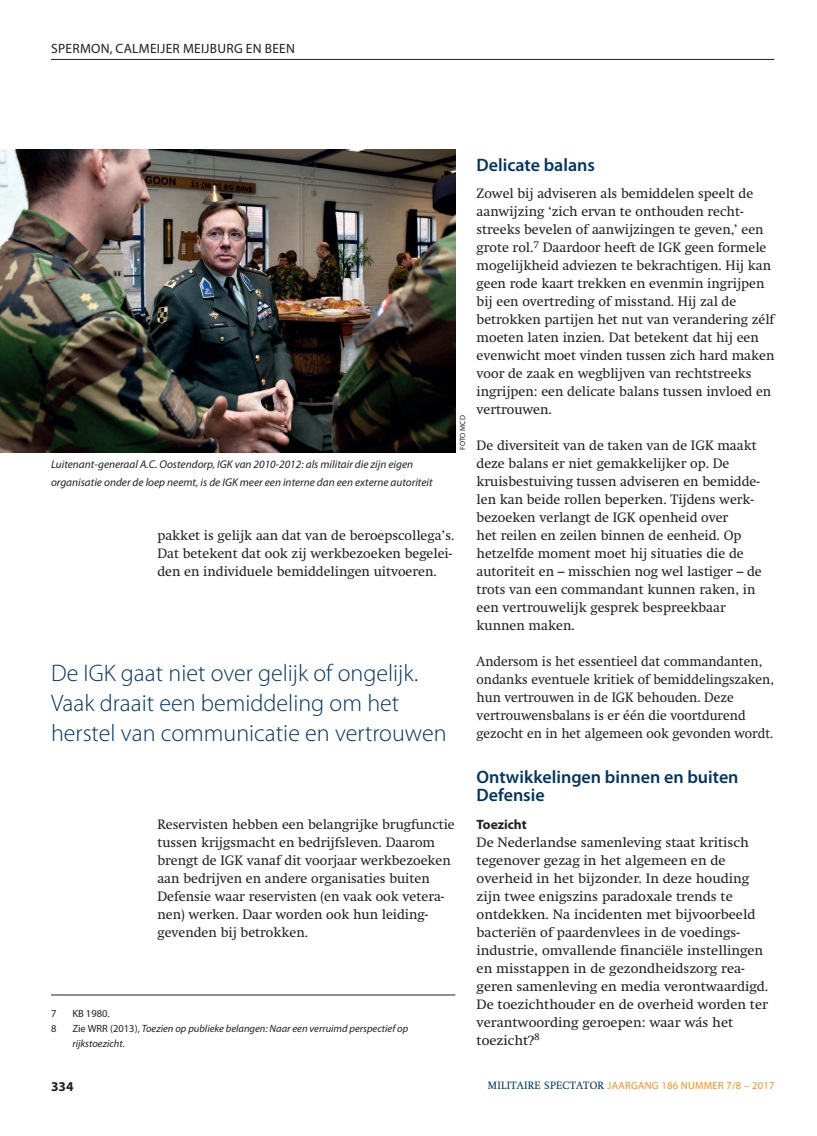
<style>
.page{position:relative;width:817px;height:1136px;background:#fff}
.page>*{position:absolute;margin:0;border:0;box-sizing:border-box;transform-origin:0 0}
.t1{font:300 24px/30px "Myriad Pro";color:#003562}
.t2{font:600 18px/18px "Myriad Pro";color:#003562}
.t3{font:13.5px/18px "Swift";color:#231f20}
.t4{font:13.5px "Myriad Pro";letter-spacing:.02em;color:#231f20}
.t5{font:700 13.5px "Myriad Pro";color:#231f20}
.t6{font:italic 11.25px/18px "Myriad Pro";color:#231f20}
.t7{font:italic 10.5px/15px "Myriad Pro";color:#231f20}
.t8{font:10.5px "Myriad Pro";letter-spacing:.025em;color:#f68f1e}
.t9{font:10.5px "Myriad Pro";color:#231f20}
.t10{font:7.5px "Myriad Pro";letter-spacing:.02em;color:#231f20}
.s1{font-style:normal}
.s2{font-family:"Swift";color:#003562}
</style>
<div class="page">
<hr style="left:51px;top:59px;width:723px;height:1px;background:#231f20">
<hr style="left:51px;top:994px;width:404px;height:1px;background:#231f20">
<img style="left:0;top:149px;width:455px;height:303px">
<p class="t4" style="left:51px;top:41px;width:245px">SPERMON, CALMEIJER MEIJBURG EN BEEN</p>
<p class="t6" style="left:51px;top:455px;width:383px">Luitenant-generaal A.C. Oostendorp, IGK van 2010-2012: als militair die zijn eigen organisatie onder de loep neemt, is de IGK meer een interne dan een externe autoriteit</p>
<p class="t10" style="left:458px;top:450px;width:37px;rotate:-90deg">FOTO MCD</p>
<p class="t3" style="left:157px;top:526px;width:298px">pakket is gelijk aan dat van de beroepscollega’s.<br>Dat betekent dat ook zij werkbezoeken begelei&shy;den en individuele bemiddelingen uitvoeren.</p>
<h1 class="t1" style="left:51px;top:658px;width:397px">De IGK gaat niet over gelijk of ongelijk.<br>Vaak draait een bemiddeling om het herstel van communicatie en vertrouwen</h1>
<p class="t3" style="left:157px;top:814px;width:299px">Reservisten hebben een belangrijke brugfunctie tussen krijgsmacht en bedrijfsleven. Daarom brengt de IGK vanaf dit voorjaar werkbezoeken aan bedrijven en andere organisaties buiten Defensie waar reservisten (en vaak ook vetera&shy;nen) werken. Daar worden ook hun leiding&shy;gevenden bij betrokken.</p>
<p class="t9" style="left:51px;top:1007px;width:7px">7</p>
<p class="t9" style="left:72px;top:1007px;width:39px">KB 1980.</p>
<p class="t9" style="left:51px;top:1022px;width:7px">8</p>
<p class="t7" style="left:72px;top:1020px;width:337px"><span class="s1">Zie WRR (2013),</span> Toezien op publieke belangen: Naar een verruimd perspectief op rijkstoezicht.</p>
<h2 class="t2" style="left:476px;top:156px;width:120px">Delicate balans</h2>
<p class="t3" style="left:476px;top:184px;width:299px">Zowel bij adviseren als bemiddelen speelt de aanwijzing ‘zich ervan te onthouden recht&shy;streeks bevelen of aanwijzingen te geven,’ een grote rol.<sup>7</sup> Daardoor heeft de IGK geen formele mogelijkheid adviezen te bekrachtigen. Hij kan geen rode kaart trekken en evenmin ingrijpen bij een overtreding of misstand. Hij zal de betrokken partijen het nut van verandering zélf moeten laten inzien. Dat betekent dat hij een evenwicht moet vinden tussen zich hard maken voor de zaak en wegblijven van rechtstreeks ingrijpen: een delicate balans tussen invloed en vertrouwen.</p>
<p class="t3" style="left:476px;top:436px;width:287px">De diversiteit van de taken van de IGK maakt deze balans er niet gemakkelijker op. De kruisbestuiving tussen adviseren en bemidde&shy;len kan beide rollen beperken. Tijdens werk&shy;bezoeken verlangt de IGK openheid over<br>het reilen en zeilen binnen de eenheid. Op hetzelfde moment moet hij situaties die de autoriteit en – misschien nog wel lastiger – de trots van een commandant kunnen raken, in een vertrouwelijk gesprek bespreekbaar kunnen maken.</p>
<p class="t3" style="left:476px;top:652px;width:299px">Andersom is het essentieel dat commandanten, ondanks eventuele kritiek of bemiddelingszaken, hun vertrouwen in de IGK behouden. Deze vertrouwensbalans is er één die voortdurend gezocht en in het algemeen ook gevonden wordt.</p>
<h2 class="t2" style="left:476px;top:768px;width:263px">Ontwikkelingen binnen en buiten<br>Defensie</h2>
<p class="t5" style="left:476px;top:816px;width:52px">Toezicht</p>
<p class="t3" style="left:476px;top:832px;width:293px">De Nederlandse samenleving staat kritisch tegenover gezag in het algemeen en de overheid in het bijzonder. In deze houding zijn twee enigszins paradoxale trends te ontdekken. Na incidenten met bijvoorbeeld bacteriën of paardenvlees in de voedings&shy;industrie, omvallende financiële instellingen en misstappen in de gezondheidszorg rea&shy;geren samenleving en media verontwaardigd.<br>De toezichthouder en de overheid worden ter verantwoording geroepen: waar wás het toezicht?<sup>8</sup></p>
<p class="t5" style="left:51px;top:1078px;width:24px">334</p>
<p class="t8" style="left:488px;top:1079px;width:288px"><span class="s2">MILITAIRE SPECTATOR</span> JAARGANG 186 NUMMER 7/8 – 2017</p>
</div>
